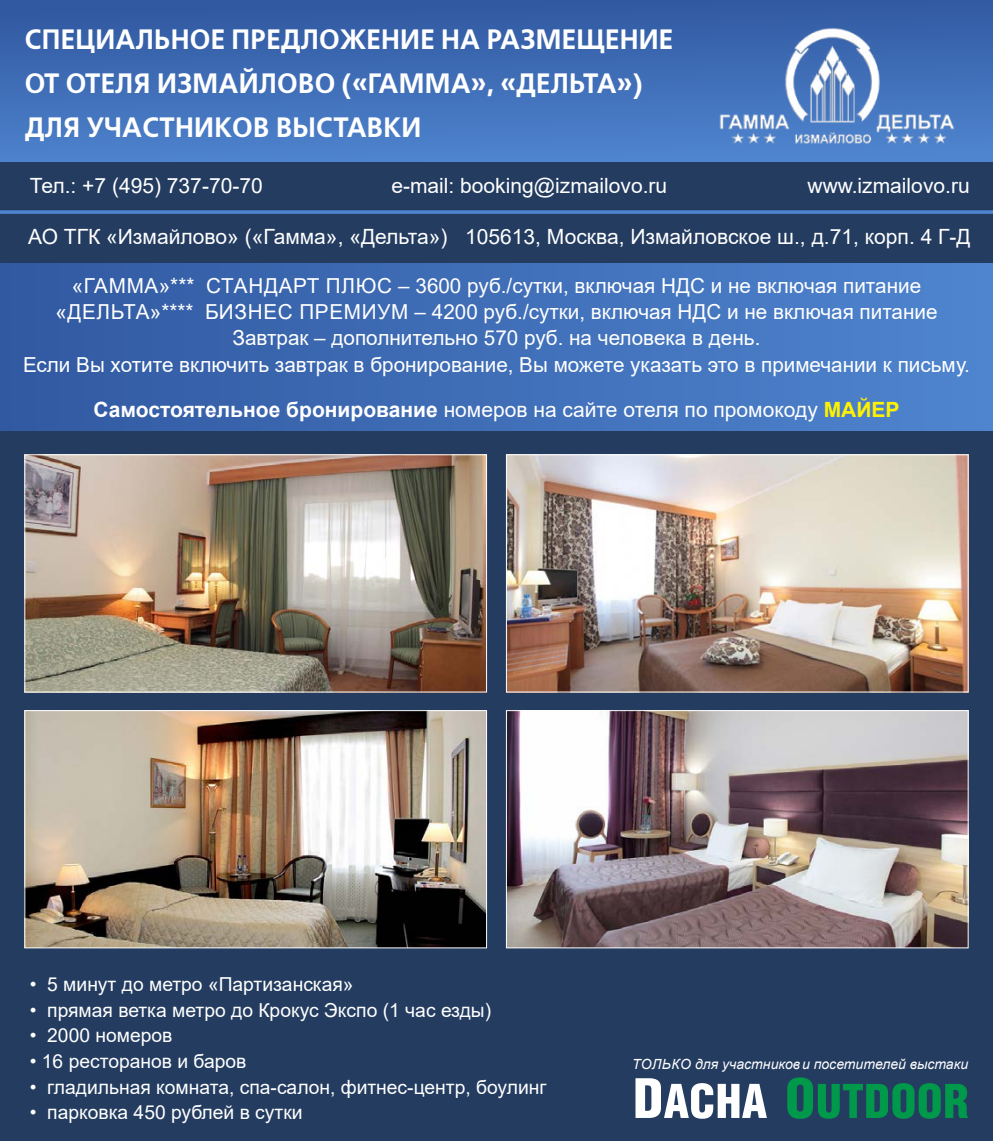
<style>
.page{position:relative;width:993px;height:1141px;background:#fff}
.page>*{position:absolute;margin:0;border:0;box-sizing:border-box;transform-origin:0 0}
.t1{font:600 28px/43.8px "Free Set";letter-spacing:.01em;color:#fff;scale:.95 1}
.t2{font:21px "Arial";color:#fff}
.t3{font:20.65px/26.2px "Arial";color:#fff;text-align:center}
.t4{font:19.25px "Arial";color:#fff}
.t5{font:italic 14px "Arial";color:#fff}
.s1{font-weight:700}
.s2{font-weight:700;color:#fff200}
</style>
<div class="page">
<div style="left:0;top:0;width:992px;height:1141px;background:#233c60"></div>
<div style="left:0;top:0;width:992px;height:161px;background:linear-gradient(to bottom,#30579f,#4e84ce)"></div>
<img style="left:710px;top:26px;width:253px;height:122px">
<img style="left:26px;top:456px;width:459px;height:234px">
<div style="left:24px;top:454px;width:463px;height:238px;border:1px solid #fff"></div>
<img style="left:26px;top:712px;width:459px;height:234px">
<div style="left:24px;top:710px;width:463px;height:238px;border:1px solid #fff"></div>
<img style="left:508px;top:456px;width:458px;height:234px">
<div style="left:506px;top:454px;width:462px;height:238px;border:1px solid #fff"></div>
<img style="left:508px;top:712px;width:458px;height:234px">
<div style="left:506px;top:710px;width:462px;height:238px;border:1px solid #fff"></div>
<svg style="left:0;top:210px;width:992px;height:4px;background:#497bc1"></svg>
<div style="left:0;top:264px;width:992px;height:167px;background:linear-gradient(to right,#3159a1,#4f85cf)"></div>
<svg style="left:635px;top:1078px;width:131px;height:41px"></svg>
<svg style="left:787px;top:1077px;width:180px;height:42px"></svg>
<h1 class="t1" style="left:25px;top:18px;width:683px">СПЕЦИАЛЬНОЕ ПРЕДЛОЖЕНИЕ НА РАЗМЕЩЕНИЕ<br>ОТ ОТЕЛЯ ИЗМАЙЛОВО («ГАММА», «ДЕЛЬТА»)<br>ДЛЯ УЧАСТНИКОВ ВЫСТАВКИ</h1>
<p class="t2" style="left:30px;top:171px;width:234px">Тел.: +7 (495) 737-70-70</p>
<p class="t2" style="left:391px;top:171px;width:277px">e-mail: booking@izmailovo.ru</p>
<p class="t2" style="left:807px;top:171px;width:164px">www.izmailovo.ru</p>
<p class="t2" style="left:28px;top:222px;width:943px">АО ТГК «Измайлово» («Гамма», «Дельта») 105613, Москва, Измайловское ш., д.71, корп. 4 Г-Д</p>
<p class="t3" style="left:23px;top:272px;width:948px">«ГАММА»*** СТАНДАРТ ПЛЮС – 3600 руб./сутки, включая НДС и не включая питание «ДЕЛЬТА»**** БИЗНЕС ПРЕМИУМ – 4200 руб./сутки, включая НДС и не включая питание Завтрак – дополнительно 570 руб. на человека в день.<br>Если Вы хотите включить завтрак в бронирование, Вы можете указать это в примечании к письму.</p>
<p class="t2" style="left:93px;top:395px;width:807px"><span class="s1">Самостоятельное бронирование</span> номеров на сайте отеля по промокоду <span class="s2">МАЙЕР</span></p>
<p class="t4" style="left:30px;top:971px;width:325px">• 5 минут до метро «Партизанская»</p>
<p class="t4" style="left:30px;top:997px;width:462px">• прямая ветка метро до Крокус Экспо (1 час езды)</p>
<p class="t4" style="left:30px;top:1022px;width:144px">• 2000 номеров</p>
<p class="t4" style="left:30px;top:1048px;width:218px">• 16 ресторанов и баров</p>
<p class="t4" style="left:30px;top:1073px;width:518px">• гладильная комната, спа-салон, фитнес-центр, боулинг</p>
<p class="t4" style="left:30px;top:1099px;width:274px">• парковка 450 рублей в сутки</p>
<p class="t5" style="left:632px;top:1055px;width:337px">ТОЛЬКО для участников и посетителей выстаки</p>
</div>
